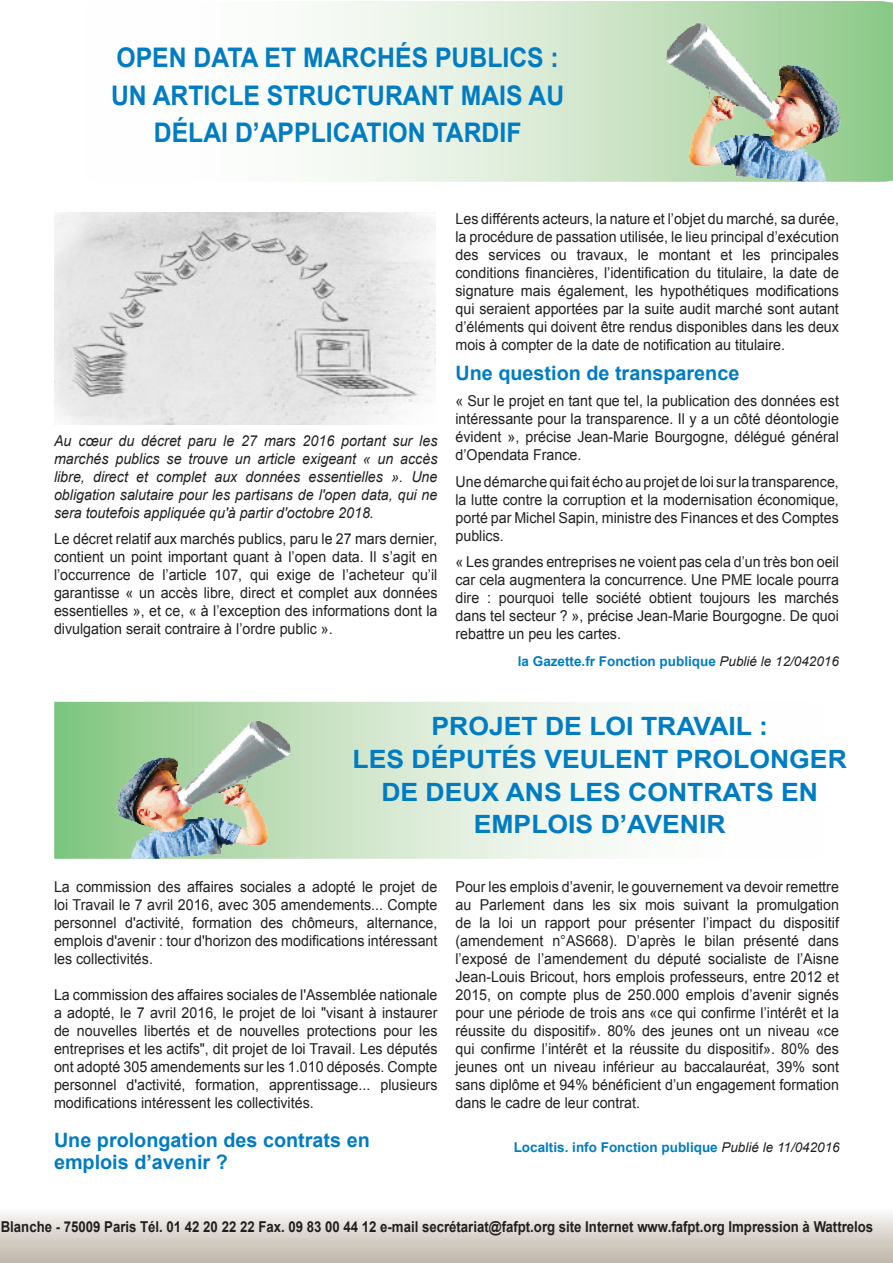
<style>
.page{position:relative;width:893px;height:1263px;background:#fff}
.page>*{position:absolute;margin:0;border:0;box-sizing:border-box;transform-origin:0 0}
.t1{font:700 27px/37.5px "Arial";color:#007cc2;text-align:center;scale:.92 1}
.t2{font:700 25.2px/32.7px "Arial";color:#007cc2;text-align:center;scale:1.05 1}
.t3{font:700 19.8px/21.6px "Arial";color:#007cc2}
.t4{font:15px/18px "Arial";color:#231f20;text-align:justify;scale:.95 1}
.t5{font:italic 15px/18px "Arial";color:#231f20;text-align:justify;scale:.95 1}
.t6{font:700 15px "Arial";color:#231f20;scale:.88 1}
.t7{font:700 13.5px "Arial";color:#007cc2}
.s1{font-weight:400;font-style:italic;color:#231f20}
</style>
<div class="page">
<div style="left:0;top:1208px;width:893px;height:55px;background:linear-gradient(to bottom,#faf9f8,#bdb3a5)"></div>
<svg style="left:323px;top:1px;width:570px;height:181px"></svg>
<img style="left:606px;top:1px;width:274px;height:181px">
<svg style="left:54px;top:702px;width:554px;height:157px;background:#daecd7"></svg>
<img style="left:76px;top:702px;width:274px;height:157px">
<img style="left:54px;top:213px;width:382px;height:212px">
<p class="t1" style="left:111px;top:40px;width:494px">OPEN DATA ET MARCHÉS PUBLICS :<br>UN ARTICLE STRUCTURANT MAIS AU<br>DÉLAI D’APPLICATION TARDIF</p>
<p class="t5" style="left:54px;top:431px;width:405px">Au cœur du décret paru le 27 mars 2016 portant sur les marchés publics se trouve un article exigeant « un accès libre, direct et complet aux données essentielles ». Une obligation salutaire pour les partisans de l'open data, qui ne sera toutefois appliquée qu'à partir d'octobre 2018.</p>
<p class="t4" style="left:54px;top:530px;width:405px">Le décret relatif aux marchés publics, paru le 27 mars dernier, contient un point important quant à l’open data. Il s’agit en l’occurrence de l’article 107, qui exige de l’acheteur qu’il garantisse « un accès libre, direct et complet aux données essentielles », et ce, « à l’exception des informations dont la divulgation serait contraire à l’ordre public ».</p>
<p class="t4" style="left:455px;top:209px;width:405px">Les différents acteurs, la nature et l’objet du marché, sa durée, la procédure de passation utilisée, le lieu principal d’exécution des services ou travaux, le montant et les principales conditions financières, l’identification du titulaire, la date de signature mais également, les hypothétiques modifications qui seraient apportées par la suite audit marché sont autant d’éléments qui doivent être rendus disponibles dans les deux mois à compter de la date de notification au titulaire.</p>
<p class="t3" style="left:455px;top:362px;width:285px">Une question de transparence</p>
<p class="t4" style="left:455px;top:392px;width:405px">« Sur le projet en tant que tel, la publication des données est intéressante pour la transparence. Il y a un côté déontologie évident », précise Jean-Marie Bourgogne, délégué général d’Opendata France.</p>
<p class="t4" style="left:455px;top:473px;width:405px">Une démarche qui fait écho au projet de loi sur la transparence, la lutte contre la corruption et la modernisation économique, porté par Michel Sapin, ministre des Finances et des Comptes publics.</p>
<p class="t4" style="left:455px;top:553px;width:405px">« Les grandes entreprises ne voient pas cela d’un très bon oeil car cela augmentera la concurrence. Une PME locale pourra dire : pourquoi telle société obtient toujours les marchés dans tel secteur ? », précise Jean-Marie Bourgogne. De quoi rebattre un peu les cartes.</p>
<p class="t7" style="left:518px;top:652px;width:323px">la Gazette.fr Fonction publique <span class="s1">Publié le 12/042016</span></p>
<p class="t2" style="left:431px;top:711px;width:322px">PROJET DE LOI TRAVAIL :</p>
<p class="t2" style="left:353px;top:744px;width:472px">LES DÉPUTÉS VEULENT PROLONGER<br>DE DEUX ANS LES CONTRATS EN<br>EMPLOIS D’AVENIR</p>
<p class="t4" style="left:54px;top:877px;width:405px">La commission des affaires sociales a adopté le projet de loi Travail le 7 avril 2016, avec 305 amendements... Compte personnel d'activité, formation des chômeurs, alternance, emplois d'avenir : tour d'horizon des modifications intéressant les collectivités.</p>
<p class="t4" style="left:54px;top:985px;width:405px">La commission des affaires sociales de l'Assemblée nationale a adopté, le 7 avril 2016, le projet de loi "visant à instaurer de nouvelles libertés et de nouvelles protections pour les entreprises et les actifs", dit projet de loi Travail. Les députés ont adopté 305 amendements sur les 1.010 déposés. Compte personnel d'activité, formation, apprentissage... plusieurs modifications intéressent les collectivités.</p>
<p class="t3" style="left:54px;top:1130px;width:317px">Une prolongation des contrats en emplois d’avenir ?</p>
<p class="t4" style="left:455px;top:877px;width:405px">Pour les emplois d’avenir, le gouvernement va devoir remettre au Parlement dans les six mois suivant la promulgation de la loi un rapport pour présenter l’impact du dispositif (amendement n°AS668). D’après le bilan présenté dans l’exposé de l’amendement du député socialiste de l’Aisne Jean-Louis Bricout, hors emplois professeurs, entre 2012 et 2015, on compte plus de 250.000 emplois d’avenir signés pour une période de trois ans «ce qui confirme l’intérêt et la réussite du dispositif». 80% des jeunes ont un niveau «ce qui confirme l’intérêt et la réussite du dispositif». 80% des jeunes ont un niveau inférieur au baccalauréat, 39% sont sans diplôme et 94% bénéficient d’un engagement formation dans le cadre de leur contrat.</p>
<p class="t7" style="left:514px;top:1138px;width:328px">Localtis. info Fonction publique <span class="s1">Publié le 11/042016</span></p>
<p class="t6" style="left:1px;top:1216px;width:993px">Blanche - 75009 Paris Tél. 01 42 20 22 22 Fax. 09 83 00 44 12 e-mail secrétariat@fafpt.org site Internet www.fafpt.org Impression à Wattrelos</p>
</div>
